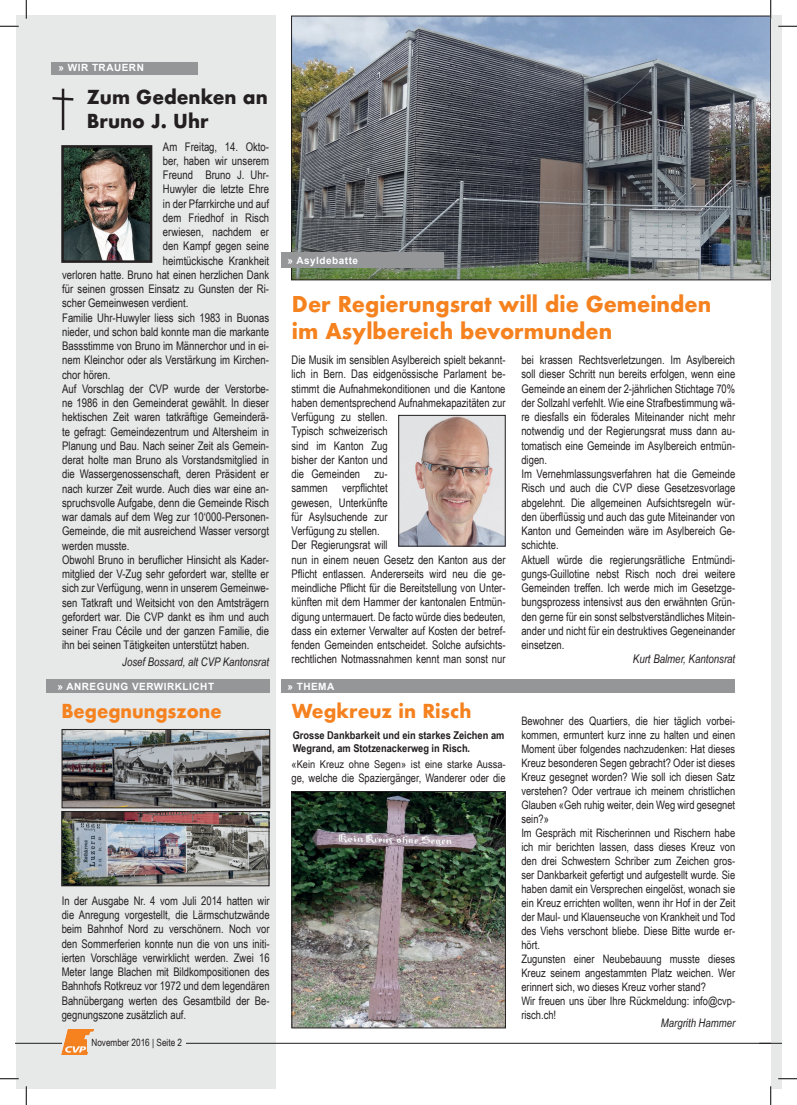
<style>
.page{position:relative;width:797px;height:1105px;background:#fff}
.page>*{position:absolute;margin:0;border:0;box-sizing:border-box;transform-origin:0 0}
.t1{font:700 21.25px/27.5px "Futura";color:#f5821f;scale:.96 1}
.t2{font:700 18.75px/23.2px "Futura";color:#231f20}
.t3{font:700 18.75px "Futura";color:#f5821f}
.t4{font:700 18.75px "Futura";color:#f5821f;scale:.93 1}
.t5{font:italic 12px "Arial Narrow";color:#231f20}
.t6{font:11.88px/14.2px "Arial Narrow";color:#231f20}
.t7{font:italic 11.88px "Arial Narrow";color:#231f20}
.t8{font:italic 11.75px "Arial Narrow";color:#231f20}
.t9{font:11.62px/14px "Arial Narrow";color:#231f20}
.t10{font:700 10.75px/12.9px "Arial Narrow";color:#231f20;scale:1.05 1}
.t11{font:10.75px "Arial Narrow";color:#231f20;scale:1.05 1}
.t12{font:700 10px "Arial";letter-spacing:.05em;color:#fff}
.t13{font:10px "Arial Narrow";color:#231f20}
</style>
<div class="page">
<img style="left:293px;top:18px;width:476px;height:260px">
<div style="left:291px;top:16px;width:480px;height:264px;border:1px solid #231f20"></div>
<div style="left:16px;top:16px;width:259px;height:1073px;background:#e7e8e8"></div>
<hr style="left:16px;top:1043px;width:765px;height:1px;background:#231f20">
<div style="left:770px;top:16px;width:11px;height:1073px;background:#e7e8e8"></div>
<img style="left:62px;top:1030px;width:31px;height:25px">
<div style="left:87px;top:1039px;width:99px;height:13px;background:#e7e8e8"></div>
<div style="left:281px;top:253px;width:162px;height:15px;background:#949698"></div>
<div style="left:281px;top:680px;width:454px;height:13px;background:#949698"></div>
<svg style="left:759px;top:1043px;width:22px;height:1px"></svg>
<img style="left:400px;top:417px;width:103px;height:127px">
<div style="left:398px;top:415px;width:107px;height:131px;border:1px solid #231f20"></div>
<div style="left:46px;top:679px;width:224px;height:14px;background:#949698"></div>
<img style="left:64px;top:731px;width:204px;height:75px">
<div style="left:62px;top:729px;width:208px;height:79px;border:1px solid #231f20"></div>
<img style="left:63px;top:813px;width:204px;height:71px">
<div style="left:61px;top:811px;width:208px;height:75px;border:1px solid #231f20"></div>
<img style="left:293px;top:793px;width:211px;height:233px">
<div style="left:291px;top:791px;width:215px;height:237px;border:1px solid #231f20"></div>
<div style="left:51px;top:62px;width:146px;height:12px;background:#949698"></div>
<img style="left:64px;top:148px;width:85px;height:112px">
<div style="left:61px;top:145px;width:91px;height:118px;border:2px solid #231f20"></div>
<hr style="left:62px;top:89px;width:2px;height:41px;background:#231f20">
<svg style="left:52px;top:96px;width:22px;height:6px"></svg>
<svg style="left:0;top:25px;width:19px;height:2px"></svg>
<svg style="left:778px;top:25px;width:19px;height:2px"></svg>
<svg style="left:0;top:1078px;width:19px;height:1px"></svg>
<svg style="left:778px;top:1078px;width:19px;height:1px"></svg>
<svg style="left:25px;top:0;width:2px;height:19px"></svg>
<svg style="left:25px;top:1086px;width:2px;height:19px"></svg>
<svg style="left:770px;top:0;width:1px;height:19px"></svg>
<svg style="left:770px;top:1086px;width:1px;height:19px"></svg>
<p class="t12" style="left:58px;top:61px;width:87px">» WIR TRAUERN</p>
<h2 class="t2" style="left:87px;top:86px;width:182px">Zum Gedenken an<br>Bruno J. Uhr</h2>
<p class="t6" style="left:163px;top:139px;width:108px">Am Freitag, 14. Okto-</p>
<p class="t6" style="left:163px;top:153px;width:108px">ber, haben wir unserem</p>
<p class="t6" style="left:163px;top:167px;width:108px">Freund Bruno J. Uhr-</p>
<p class="t6" style="left:163px;top:182px;width:108px">Huwyler die letzte Ehre</p>
<p class="t6" style="left:163px;top:196px;width:108px">in der Pfarrkirche und auf</p>
<p class="t6" style="left:163px;top:210px;width:108px">dem Friedhof in Risch</p>
<p class="t6" style="left:163px;top:224px;width:108px">erwiesen, nachdem er</p>
<p class="t6" style="left:163px;top:239px;width:108px">den Kampf gegen seine</p>
<p class="t6" style="left:163px;top:253px;width:108px">heimtückische Krankheit</p>
<p class="t6" style="left:62px;top:267px;width:208px">verloren hatte. Bruno hat einen herzlichen Dank</p>
<p class="t6" style="left:62px;top:281px;width:208px">für seinen grossen Einsatz zu Gunsten der Ri-</p>
<p class="t6" style="left:62px;top:296px;width:128px">scher Gemeinwesen verdient.</p>
<p class="t6" style="left:62px;top:310px;width:208px">Familie Uhr-Huwyler liess sich 1983 in Buonas</p>
<p class="t6" style="left:62px;top:324px;width:208px">nieder, und schon bald konnte man die markante</p>
<p class="t6" style="left:62px;top:338px;width:208px">Bassstimme von Bruno im Männerchor und in ei-</p>
<p class="t6" style="left:62px;top:353px;width:208px">nem Kleinchor oder als Verstärkung im Kirchen-</p>
<p class="t6" style="left:62px;top:367px;width:50px">chor hören.</p>
<p class="t6" style="left:62px;top:381px;width:208px">Auf Vorschlag der CVP wurde der Verstorbe-</p>
<p class="t6" style="left:62px;top:395px;width:208px">ne 1986 in den Gemeinderat gewählt. In dieser</p>
<p class="t6" style="left:62px;top:410px;width:208px">hektischen Zeit waren tatkräftige Gemeinderä-</p>
<p class="t6" style="left:62px;top:424px;width:208px">te gefragt: Gemeindezentrum und Altersheim in</p>
<p class="t6" style="left:62px;top:438px;width:208px">Planung und Bau. Nach seiner Zeit als Gemein-</p>
<p class="t6" style="left:62px;top:452px;width:208px">derat holte man Bruno als Vorstandsmitglied in</p>
<p class="t6" style="left:62px;top:467px;width:208px">die Wassergenossenschaft, deren Präsident er</p>
<p class="t6" style="left:62px;top:481px;width:208px">nach kurzer Zeit wurde. Auch dies war eine an-</p>
<p class="t6" style="left:62px;top:495px;width:208px">spruchsvolle Aufgabe, denn die Gemeinde Risch</p>
<p class="t6" style="left:62px;top:509px;width:208px">war damals auf dem Weg zur 10‘000-Personen-</p>
<p class="t6" style="left:62px;top:524px;width:208px">Gemeinde, die mit ausreichend Wasser versorgt</p>
<p class="t6" style="left:62px;top:538px;width:69px">werden musste.</p>
<p class="t6" style="left:62px;top:552px;width:208px">Obwohl Bruno in beruflicher Hinsicht als Kader-</p>
<p class="t6" style="left:62px;top:566px;width:208px">mitglied der V-Zug sehr gefordert war, stellte er</p>
<p class="t6" style="left:62px;top:581px;width:208px">sich zur Verfügung, wenn in unserem Gemeinwe-</p>
<p class="t6" style="left:62px;top:595px;width:208px">sen Tatkraft und Weitsicht von den Amtsträgern</p>
<p class="t6" style="left:62px;top:609px;width:208px">gefordert war. Die CVP dankt es ihm und auch</p>
<p class="t6" style="left:62px;top:623px;width:208px">seiner Frau Cécile und der ganzen Familie, die</p>
<p class="t6" style="left:62px;top:638px;width:189px">ihn bei seinen Tätigkeiten unterstützt haben.</p>
<p class="t7" style="left:122px;top:654px;width:148px">Josef Bossard, alt CVP Kantonsrat</p>
<h2 class="t4" style="left:61px;top:698px;width:174px">Begegnungszone</h2>
<p class="t12" style="left:57px;top:680px;width:158px">» ANREGUNG VERWIRKLICHT</p>
<p class="t6" style="left:62px;top:893px;width:209px;text-align:justify">In der Ausgabe Nr. 4 vom Juli 2014 hatten wir die Anregung vorgestellt, die Lärmschutzwände beim Bahnhof Nord zu verschönern. Noch vor den Sommerferien konnte nun die von uns initi&shy;ierten Vorschläge verwirklicht werden. Zwei 16<br>Meter lange Blachen mit Bildkompositionen des Bahnhofs Rotkreuz vor 1972 und dem legendären Bahnübergang werten des Gesamtbild der Be&shy;gegnungszone zusätzlich auf.</p>
<p class="t13" style="left:91px;top:1035px;width:92px">November 2016 | Seite 2</p>
<p class="t12" style="left:287px;top:254px;width:72px">» Asyldebatte</p>
<h1 class="t1" style="left:292px;top:290px;width:438px">Der Regierungsrat will die Gemeinden im Asylbereich bevormunden</h1>
<p class="t6" style="left:291px;top:352px;width:215px">Die Musik im sensiblen Asylbereich spielt bekannt&shy;lich in Bern. Das eidgenössische Parlament be&shy;stimmt die Aufnahmekonditionen und die Kantone haben dementsprechend Aufnahmekapazitäten zur Verfügung zu stellen.<br>Typisch schweizerisch<br>sind im Kanton Zug<br>bisher der Kanton und<br>die Gemeinden zu-<br>sammen verpflichtet<br>gewesen, Unterkünfte<br>für Asylsuchende zur<br>Verfügung zu stellen.<br>Der Regierungsrat will<br>nun in einem neuen Gesetz den Kanton aus der Pflicht entlassen. Andererseits wird neu die ge&shy;meindliche Pflicht für die Bereitstellung von Unter&shy;künften mit dem Hammer der kantonalen Entmün&shy;digung untermauert. De facto würde dies bedeuten, dass ein externer Verwalter auf Kosten der betref&shy;fenden Gemeinden entscheidet. Solche aufsichts&shy;rechtlichen Notmassnahmen kennt man sonst nur</p>
<p class="t12" style="left:287px;top:679px;width:48px">» THEMA</p>
<h2 class="t3" style="left:292px;top:698px;width:181px">Wegkreuz in Risch</h2>
<p class="t10" style="left:293px;top:728px;width:203px">Grosse Dankbarkeit und ein starkes Zeichen am<br>Wegrand, am Stotzenackerweg in Risch.</p>
<p class="t11" style="left:291px;top:757px;width:205px">«Kein Kreuz ohne Segen» ist eine starke Aussa-</p>
<p class="t9" style="left:291px;top:771px;width:215px">ge, welche die Spaziergänger, Wanderer oder die</p>
<p class="t6" style="left:521px;top:352px;width:215px">bei krassen Rechtsverletzungen. Im Asylbereich soll dieser Schritt nun bereits erfolgen, wenn eine Gemeinde an einem der 2-jährlichen Stichtage 70% der Sollzahl verfehlt. Wie eine Strafbestimmung wä&shy;re diesfalls ein föderales Miteinander nicht mehr notwendig und der Regierungsrat muss dann au&shy;tomatisch eine Gemeinde im Asylbereich entmün&shy;digen.<br>Im Vernehmlassungsverfahren hat die Gemeinde Risch und auch die CVP diese Gesetzesvorlage abgelehnt. Die allgemeinen Aufsichtsregeln wür&shy;den überflüssig und auch das gute Miteinander von Kanton und Gemeinden wäre im Asylbereich Ge&shy;schichte.<br>Aktuell würde die regierungsrätliche Entmündi&shy;gungs-Guillotine nebst Risch noch drei weitere Gemeinden treffen. Ich werde mich im Gesetzge&shy;bungsprozess intensivst aus den erwähnten Grün&shy;den gerne für ein sonst selbstverständliches Mitein&shy;ander und nicht für ein destruktives Gegeneinander einsetzen.</p>
<p class="t5" style="left:633px;top:650px;width:104px">Kurt Balmer, Kantonsrat</p>
<p class="t9" style="left:521px;top:714px;width:215px">Bewohner des Quartiers, die hier täglich vorbei&shy;kommen, ermuntert kurz inne zu halten und einen Moment über folgendes nachzudenken: Hat dieses Kreuz besonderen Segen gebracht? Oder ist dieses Kreuz gesegnet worden? Wie soll ich diesen Satz verstehen? Oder vertraue ich meinem christlichen Glauben «Geh ruhig weiter, dein Weg wird gesegnet sein?»<br>Im Gespräch mit Rischerinnen und Rischern habe ich mir berichten lassen, dass dieses Kreuz von den drei Schwestern Schriber zum Zeichen gros&shy;ser Dankbarkeit gefertigt und aufgestellt wurde. Sie haben damit ein Versprechen eingelöst, wonach sie ein Kreuz errichten wollten, wenn ihr Hof in der Zeit der Maul- und Klauenseuche von Krankheit und Tod des Viehs verschont bliebe. Diese Bitte wurde er&shy;hört.<br>Zugunsten einer Neubebauung musste dieses Kreuz seinem angestammten Platz weichen. Wer erinnert sich, wo dieses Kreuz vorher stand?<br>Wir freuen uns über Ihre Rückmeldung: info@cvp&shy;risch.ch!</p>
<p class="t8" style="left:661px;top:1015px;width:76px">Margrith Hammer</p>
</div>
